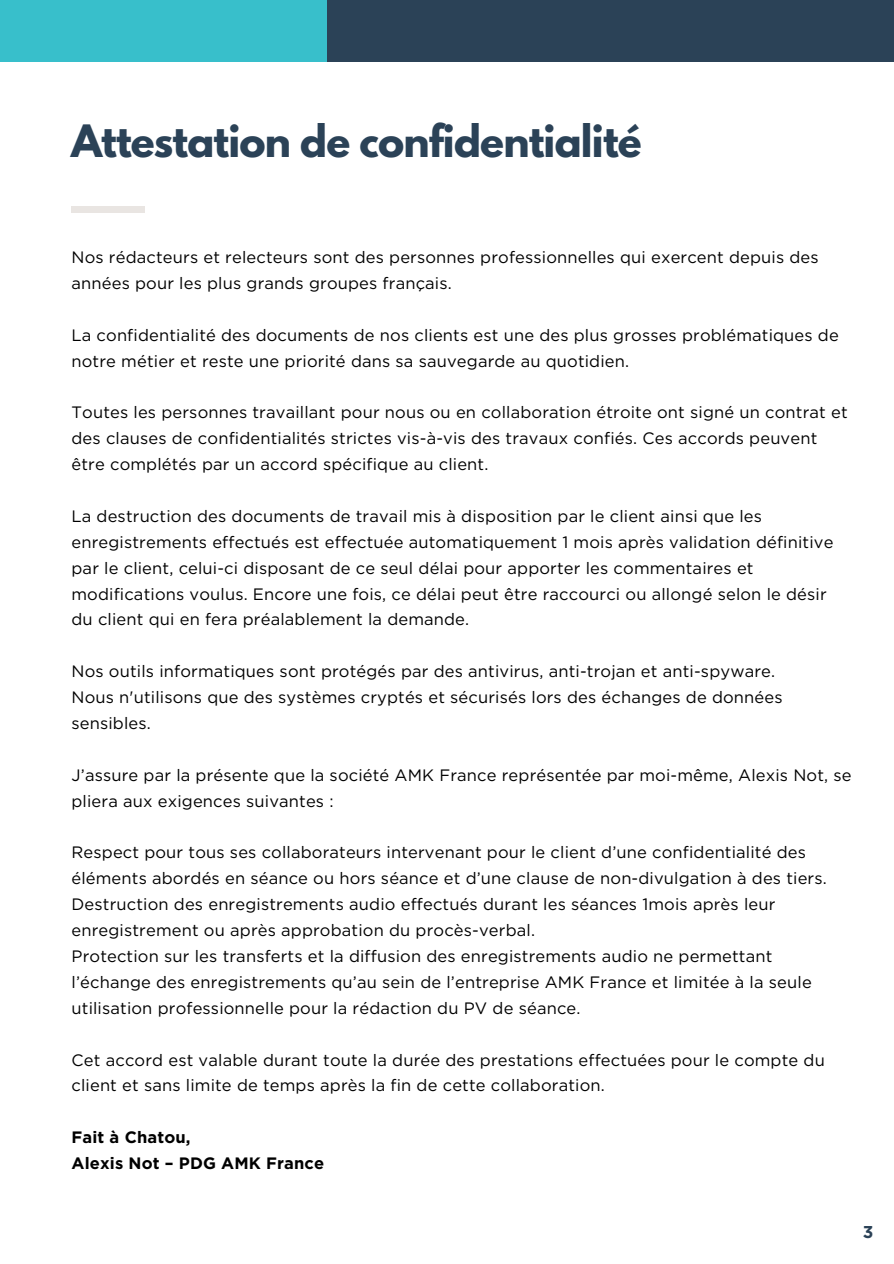
<style>
.page{position:relative;width:894px;height:1264px;background:#fff}
.page>*{position:absolute;margin:0;border:0;box-sizing:border-box;transform-origin:0 0}
.t1{font:700 39.45px "League Spartan";letter-spacing:-.02em;color:#2b4257}
.t2{font:700 17.1px "Gotham";color:#2b4257}
.t3{font:16.5px/25.8px "Gotham";letter-spacing:.01em;color:#000}
.t4{font:700 16.5px/25.8px "Gotham";letter-spacing:.01em;color:#000}
</style>
<div class="page">
<div style="left:71px;top:206px;width:74px;height:6px;background:#e9e5e2"></div>
<div style="left:0;top:0;width:327px;height:62px;background:#38bfcb"></div>
<div style="left:327px;top:0;width:566px;height:62px;background:#2b4257"></div>
<h1 class="t1" style="left:71px;top:110px;width:572px">Attestation de confidentialité</h1>
<p class="t3" style="left:71px;top:244px;width:748px">Nos rédacteurs et relecteurs sont des personnes professionnelles qui exercent depuis des années pour les plus grands groupes français.</p>
<p class="t3" style="left:71px;top:321px;width:768px">La confidentialité des documents de nos clients est une des plus grosses problématiques de notre métier et reste une priorité dans sa sauvegarde au quotidien.</p>
<p class="t3" style="left:71px;top:399px;width:777px">Toutes les personnes travaillant pour nous ou en collaboration étroite ont signé un contrat et des clauses de confidentialités strictes vis-à-vis des travaux confiés. Ces accords peuvent être complétés par un accord spécifique au client.</p>
<p class="t3" style="left:71px;top:503px;width:763px">La destruction des documents de travail mis à disposition par le client ainsi que les enregistrements effectués est effectuée automatiquement 1 mois après validation définitive par le client, celui-ci disposant de ce seul délai pour apporter les commentaires et modifications voulus. Encore une fois, ce délai peut être raccourci ou allongé selon le désir du client qui en fera préalablement la demande.</p>
<p class="t3" style="left:71px;top:658px;width:712px">Nos outils informatiques sont protégés par des antivirus, anti-trojan et anti-spyware.<br>Nous n'utilisons que des systèmes cryptés et sécurisés lors des échanges de données sensibles.</p>
<p class="t3" style="left:71px;top:761px;width:781px">J’assure par la présente que la société AMK France représentée par moi-même, Alexis Not, se pliera aux exigences suivantes :</p>
<p class="t3" style="left:71px;top:839px;width:756px">Respect pour tous ses collaborateurs intervenant pour le client d’une confidentialité des éléments abordés en séance ou hors séance et d’une clause de non-divulgation à des tiers.<br>Destruction des enregistrements audio effectués durant les séances 1mois après leur enregistrement ou après approbation du procès-verbal.<br>Protection sur les transferts et la diffusion des enregistrements audio ne permettant l’échange des enregistrements qu’au sein de l’entreprise AMK France et limitée à la seule utilisation professionnelle pour la rédaction du PV de séance.</p>
<p class="t3" style="left:71px;top:1046px;width:754px">Cet accord est valable durant toute la durée des prestations effectuées pour le compte du client et sans limite de temps après la fin de cette collaboration.</p>
<p class="t4" style="left:71px;top:1124px;width:254px">Fait à Chatou,<br>Alexis Not – PDG AMK France</p>
<p class="t2" style="left:862px;top:1220px;width:12px">3</p>
</div>
